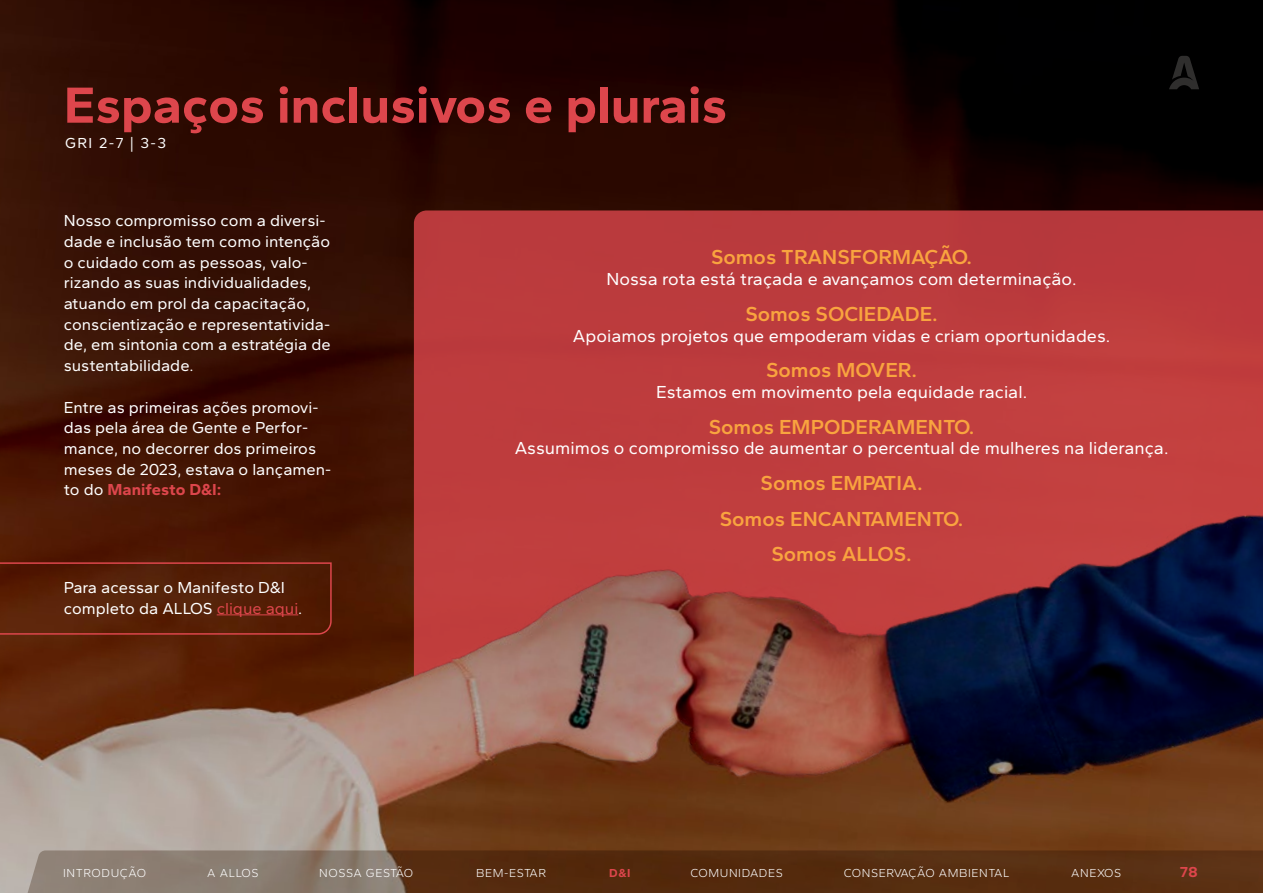
<style>
.page{position:relative;width:1263px;height:893px;background:#fff}
.page>*{position:absolute;margin:0;border:0;box-sizing:border-box;transform-origin:0 0}
.t1{font:700 52.5px "Gantari";color:#dd464c}
.t2{font:600 21px/35.7px "Gantari";color:#f9a43f;text-align:center}
.t3{font:18px "Gantari";color:#fff}
.t4{font:16.5px/20.7px "Gantari";color:#fff}
.t5{font:15px "Gantari";color:#fff}
.t6{font:700 15px "Gantari";color:#dd464c}
.t7{font:300 12px "Gantari";letter-spacing:.05em;color:#fff}
.t8{font:700 12px "Gantari";color:#dd464c}
.s1{font-weight:700;color:#dd464c}
.s2{color:#dd464c}
</style>
<div class="page">
<img style="left:0;top:0;width:1263px;height:893px">
<div style="left:414px;top:210px;width:849px;height:227px;background:#bc3b3d"></div>
<svg style="left:0;top:562px;width:332px;height:73px;background:#5b2109"></svg>
<hr style="left:217px;top:614px;width:81px;height:1px;background:#dd464c">
<img style="left:367px;top:437px;width:896px;height:381px">
<svg style="left:1169px;top:56px;width:30px;height:33px"></svg>
<svg style="left:28px;top:850px;width:1235px;height:43px;background:#66452e"></svg>
<h1 class="t1" style="left:64px;top:71px;width:665px">Espaços inclusivos e plurais</h1>
<p class="t5" style="left:65px;top:134px;width:103px">GRI 2-7 | 3-3</p>
<p class="t4" style="left:64px;top:210px;width:268px">Nosso compromisso com a diversi&shy;dade e inclusão tem como intenção o cuidado com as pessoas, valo&shy;rizando as suas individualidades, atuando em prol da capacitação, conscientização e representativida&shy;de, em sintonia com a estratégia de sustentabilidade.</p>
<p class="t4" style="left:64px;top:396px;width:269px">Entre as primeiras ações promovi&shy;das pela área de Gente e Perfor&shy;mance, no decorrer dos primeiros meses de 2023, estava o lançamen&shy;to do <span class="s1">Manifesto D&amp;I:</span></p>
<p class="t4" style="left:64px;top:577px;width:240px">Para acessar o Manifesto D&amp;I completo da ALLOS <span class="s2">clique aqui</span>.</p>
<p class="t2" style="left:711px;top:239px;width:263px">Somos TRANSFORMAÇÃO.</p>
<p class="t3" style="left:607px;top:268px;width:472px">Nossa rota está traçada e avançamos com determinação.</p>
<p class="t2" style="left:745px;top:295px;width:194px">Somos SOCIEDADE.</p>
<p class="t3" style="left:573px;top:324px;width:539px">Apoiamos projetos que empoderam vidas e criam oportunidades.</p>
<p class="t2" style="left:766px;top:352px;width:152px">Somos MOVER.</p>
<p class="t3" style="left:656px;top:380px;width:373px">Estamos em movimento pela equidade racial.</p>
<p class="t2" style="left:709px;top:408px;width:267px">Somos EMPODERAMENTO.</p>
<p class="t3" style="left:515px;top:437px;width:655px">Assumimos o compromisso de aumentar o percentual de mulheres na liderança.</p>
<p class="t2" style="left:720px;top:465px;width:245px">Somos EMPATIA.<br>Somos ENCANTAMENTO.<br>Somos ALLOS.</p>
<p class="t7" style="left:63px;top:865px;width:84px">INTRODUÇÃO</p>
<p class="t7" style="left:207px;top:865px;width:53px">A ALLOS</p>
<p class="t7" style="left:319px;top:865px;width:95px">NOSSA GESTÃO</p>
<p class="t7" style="left:476px;top:865px;width:71px">BEM-ESTAR</p>
<p class="t8" style="left:609px;top:865px;width:23px">D&amp;I</p>
<p class="t7" style="left:690px;top:865px;width:94px">COMUNIDADES</p>
<p class="t7" style="left:844px;top:865px;width:167px">CONSERVAÇÃO AMBIENTAL</p>
<p class="t7" style="left:1071px;top:865px;width:52px">ANEXOS</p>
<p class="t6" style="left:1180px;top:862px;width:19px">78</p>
</div>
